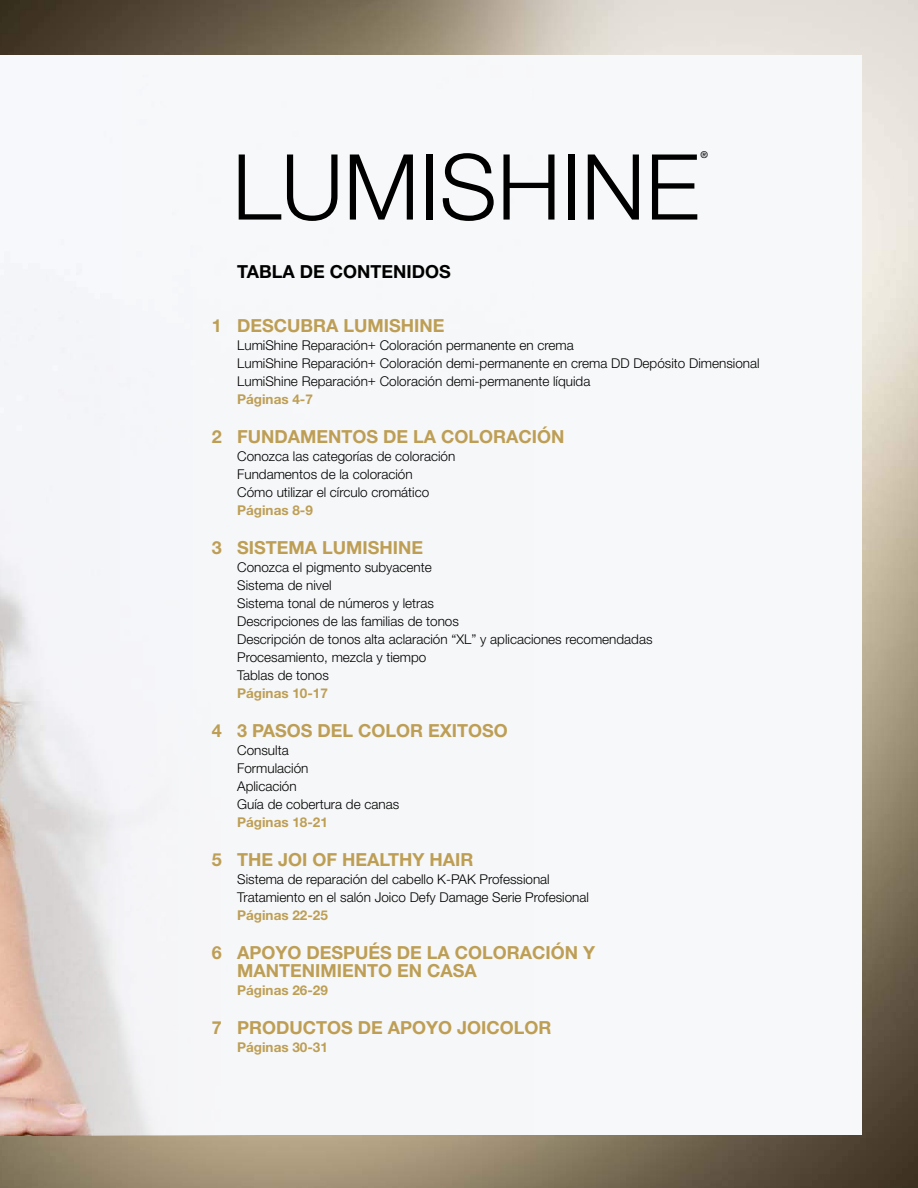
<style>
.page{position:relative;width:918px;height:1188px;background:#fff}
.page>*{position:absolute;margin:0;border:0;box-sizing:border-box;transform-origin:0 0}
.t1{font:700 18px/18px "Helvetica Neue LT Std";color:#bd9e54}
.t2{font:700 18px "Helvetica Neue LT Std";color:#000}
.t3{font:300 13.5px/18px "Helvetica Neue LT Std";color:#000}
.t4{font:700 13.5px "Helvetica Neue LT Std";color:#bd9e54}
.t5{font:500 9.45px "Helvetica Neue LT Std";color:#000}
</style>
<div class="page">
<img style="left:0;top:0;width:918px;height:1188px">
<div style="left:0;top:55px;width:862px;height:1080px;background:#f7f8f9"></div>
<img style="left:0;top:154px;width:510px;height:981px">
<svg style="left:239px;top:155px;width:42px;height:65px"></svg>
<svg style="left:287px;top:155px;width:51px;height:66px"></svg>
<svg style="left:350px;top:155px;width:63px;height:65px"></svg>
<div style="left:426px;top:155px;width:7px;height:65px;background:#000"></div>
<svg style="left:442px;top:153px;width:52px;height:68px"></svg>
<svg style="left:503px;top:155px;width:52px;height:65px"></svg>
<div style="left:568px;top:155px;width:6px;height:65px;background:#000"></div>
<svg style="left:588px;top:155px;width:51px;height:65px"></svg>
<svg style="left:652px;top:155px;width:45px;height:65px"></svg>
<h1 class="t2" style="left:237px;top:260px;width:215px">TABLA DE CONTENIDOS</h1>
<p class="t5" style="left:700px;top:149px;width:9px">®</p>
<h1 class="t1" style="left:212px;top:316px;width:234px">1 DESCUBRA LUMISHINE</h1>
<p class="t3" style="left:237px;top:335px;width:524px">LumiShine Reparación+ Coloración permanente en crema<br>LumiShine Reparación+ Coloración demi-permanente en crema DD Depósito Dimensional<br>LumiShine Reparación+ Coloración demi-permanente líquida</p>
<p class="t4" style="left:237px;top:390px;width:77px">Páginas 4-7</p>
<h1 class="t1" style="left:212px;top:427px;width:354px">2 FUNDAMENTOS DE LA COLORACIÓN</h1>
<p class="t3" style="left:237px;top:446px;width:220px">Conozca las categorías de coloración<br>Fundamentos de la coloración<br>Cómo utilizar el círculo cromático</p>
<p class="t4" style="left:237px;top:501px;width:77px">Páginas 8-9</p>
<h1 class="t1" style="left:212px;top:538px;width:213px">3 SISTEMA LUMISHINE</h1>
<p class="t3" style="left:237px;top:557px;width:417px">Conozca el pigmento subyacente<br>Sistema de nivel<br>Sistema tonal de números y letras<br>Descripciones de las familias de tonos<br>Descripción de tonos alta aclaración “XL” y aplicaciones recomendadas Procesamiento, mezcla y tiempo<br>Tablas de tonos</p>
<p class="t4" style="left:237px;top:684px;width:92px">Páginas 10-17</p>
<h1 class="t1" style="left:212px;top:721px;width:298px">4 3 PASOS DEL COLOR EXITOSO</h1>
<p class="t3" style="left:237px;top:740px;width:164px">Consulta<br>Formulación<br>Aplicación<br>Guía de cobertura de canas</p>
<p class="t4" style="left:237px;top:813px;width:92px">Páginas 18-21</p>
<h1 class="t1" style="left:212px;top:850px;width:263px">5 THE JOI OF HEALTHY HAIR</h1>
<p class="t3" style="left:237px;top:869px;width:353px">Sistema de reparación del cabello K-PAK Professional<br>Tratamiento en el salón Joico Defy Damage Serie Profesional</p>
<p class="t4" style="left:237px;top:906px;width:92px">Páginas 22-25</p>
<h1 class="t1" style="left:237px;top:943px;width:360px;text-indent:-26px">6 APOYO DESPUÉS DE LA COLORACIÓN Y<br>MANTENIMIENTO EN CASA</h1>
<p class="t4" style="left:237px;top:981px;width:92px">Páginas 26-29</p>
<h1 class="t1" style="left:212px;top:1018px;width:341px">7 PRODUCTOS DE APOYO JOICOLOR</h1>
<p class="t4" style="left:237px;top:1038px;width:92px">Páginas 30-31</p>
</div>
